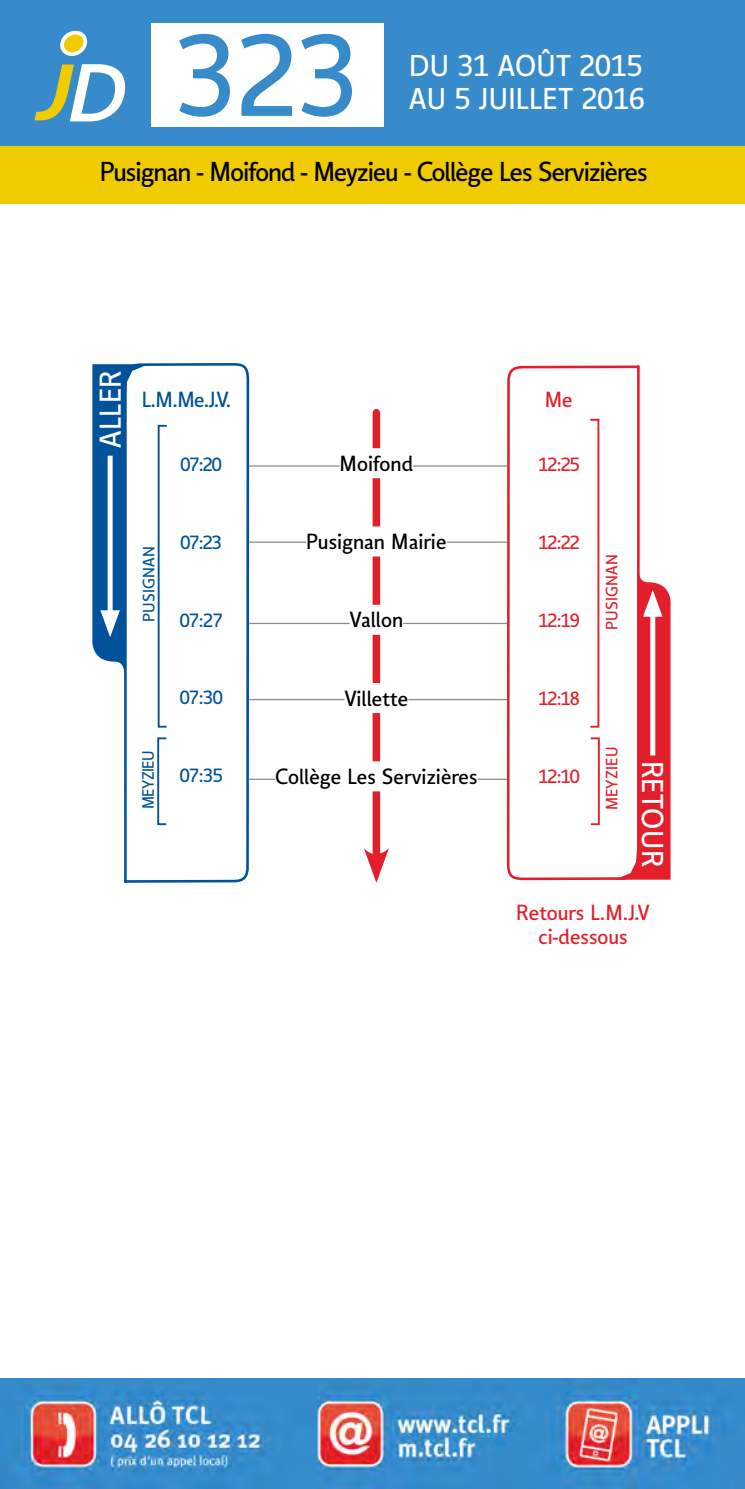
<style>
.page{position:relative;width:745px;height:1489px;background:#fff}
.page>*{position:absolute;margin:0;border:0;box-sizing:border-box;transform-origin:0 0}
.t1{font:106px "TCL";color:#378bca}
.t2{font:27.5px "TCL";letter-spacing:.01em;color:#fff}
.t3{font:25px "TCL";letter-spacing:-.04em;color:#000}
.t4{font:20px "TCL";color:#000}
.t5{font:20px/24px "TCL";color:#e31f2b;text-align:center}
.t6{font:20px "TCL";color:#00539b}
.t7{font:17.5px "TCL";letter-spacing:-.03em;color:#00539b}
.t8{font:17.5px "TCL";letter-spacing:-.05em;color:#e31f2b}
.t9{font:15px "TCL";letter-spacing:.01em;color:#e31f2b}
.t10{font:15px "TCL";letter-spacing:.01em;color:#00539b}
.t11{font:15px "TCL";letter-spacing:-.05em;color:#00539b}
</style>
<div class="page">
<div style="left:372px;top:412px;width:8px;height:449px;background:#e31f2b"></div>
<svg style="left:363px;top:848px;width:26px;height:34px"></svg>
<hr style="left:249px;top:778px;width:259px;height:1px;background:#8a8c8e">
<hr style="left:249px;top:465px;width:259px;height:1px;background:#8a8c8e">
<hr style="left:249px;top:541px;width:259px;height:1px;background:#8a8c8e">
<hr style="left:249px;top:622px;width:259px;height:2px;background:#8a8c8e">
<hr style="left:249px;top:699px;width:259px;height:1px;background:#8a8c8e">
<div style="left:0;top:0;width:744px;height:146px;background:#378bca"></div>
<div style="left:151px;top:23px;width:232px;height:104px;background:#fff"></div>
<svg style="left:60px;top:31px;width:27px;height:25px"></svg>
<svg style="left:35px;top:64px;width:90px;height:57px"></svg>
<img style="left:0;top:1378px;width:744px;height:110px">
<svg style="left:124px;top:363px;width:126px;height:520px"></svg>
<svg style="left:92px;top:364px;width:56px;height:322px"></svg>
<div style="left:158px;top:425px;width:9px;height:302px;border:2px solid #00539b"></div>
<div style="left:0;top:146px;width:744px;height:58px;background:#f0cb00"></div>
<svg style="left:505px;top:365px;width:135px;height:516px"></svg>
<svg style="left:614px;top:557px;width:57px;height:322px"></svg>
<div style="left:157px;top:737px;width:9px;height:88px;border:2px solid #00539b"></div>
<div style="left:339px;top:448px;width:74px;height:30px;background:#fff"></div>
<div style="left:306px;top:526px;width:140px;height:30px;background:#fff"></div>
<div style="left:349px;top:604px;width:54px;height:30px;background:#fff"></div>
<div style="left:344px;top:683px;width:64px;height:30px;background:#fff"></div>
<div style="left:275px;top:761px;width:202px;height:30px;background:#fff"></div>
<div style="left:590px;top:419px;width:9px;height:308px;border:2px solid #e31f2b"></div>
<div style="left:590px;top:737px;width:9px;height:88px;border:2px solid #e31f2b"></div>
<h1 class="t1" style="left:175px;top:7px;width:184px">323</h1>
<h2 class="t2" style="left:409px;top:48px;width:235px">DU 31 AOÛT 2015</h2>
<h2 class="t2" style="left:409px;top:81px;width:237px">AU 5 JUILLET 2016</h2>
<p class="t3" style="left:100px;top:155px;width:549px">Pusignan - Moifond - Meyzieu - Collège Les Servizières</p>
<h2 class="t2" style="left:92px;top:447px;width:79px;rotate:-90deg">ALLER</h2>
<p class="t6" style="left:142px;top:386px;width:91px">L.M.Me.J.V.</p>
<p class="t7" style="left:180px;top:452px;width:43px">07:20</p>
<p class="t10" style="left:139px;top:622px;width:77px;rotate:-90deg">PUSIGNAN</p>
<p class="t7" style="left:180px;top:530px;width:43px">07:23</p>
<p class="t7" style="left:180px;top:608px;width:44px">07:27</p>
<p class="t11" style="left:138px;top:809px;width:60px;rotate:-90deg">MEYZIEU</p>
<p class="t7" style="left:180px;top:686px;width:44px">07:30</p>
<p class="t7" style="left:180px;top:764px;width:44px">07:35</p>
<p class="t5" style="left:544px;top:387px;width:30px">Me</p>
<p class="t4" style="left:339px;top:450px;width:75px">Moifond</p>
<p class="t8" style="left:538px;top:453px;width:43px">12:25</p>
<p class="t4" style="left:306px;top:528px;width:142px">Pusignan Mairie</p>
<p class="t4" style="left:349px;top:606px;width:55px">Vallon</p>
<p class="t8" style="left:538px;top:531px;width:43px">12:22</p>
<p class="t8" style="left:538px;top:609px;width:43px">12:19</p>
<p class="t9" style="left:601px;top:630px;width:77px;rotate:-90deg">PUSIGNAN</p>
<p class="t4" style="left:344px;top:685px;width:65px">Villette</p>
<p class="t8" style="left:538px;top:687px;width:43px">12:18</p>
<p class="t4" style="left:275px;top:763px;width:203px">Collège Les Servizières</p>
<p class="t8" style="left:538px;top:765px;width:43px">12:10</p>
<p class="t9" style="left:601px;top:810px;width:65px;rotate:-90deg">MEYZIEU</p>
<h2 class="t2" style="left:670px;top:760px;width:108px;rotate:90deg">RETOUR</h2>
<p class="t5" style="left:516px;top:899px;width:135px">Retours L.M.J.V ci-dessous</p>
</div>
